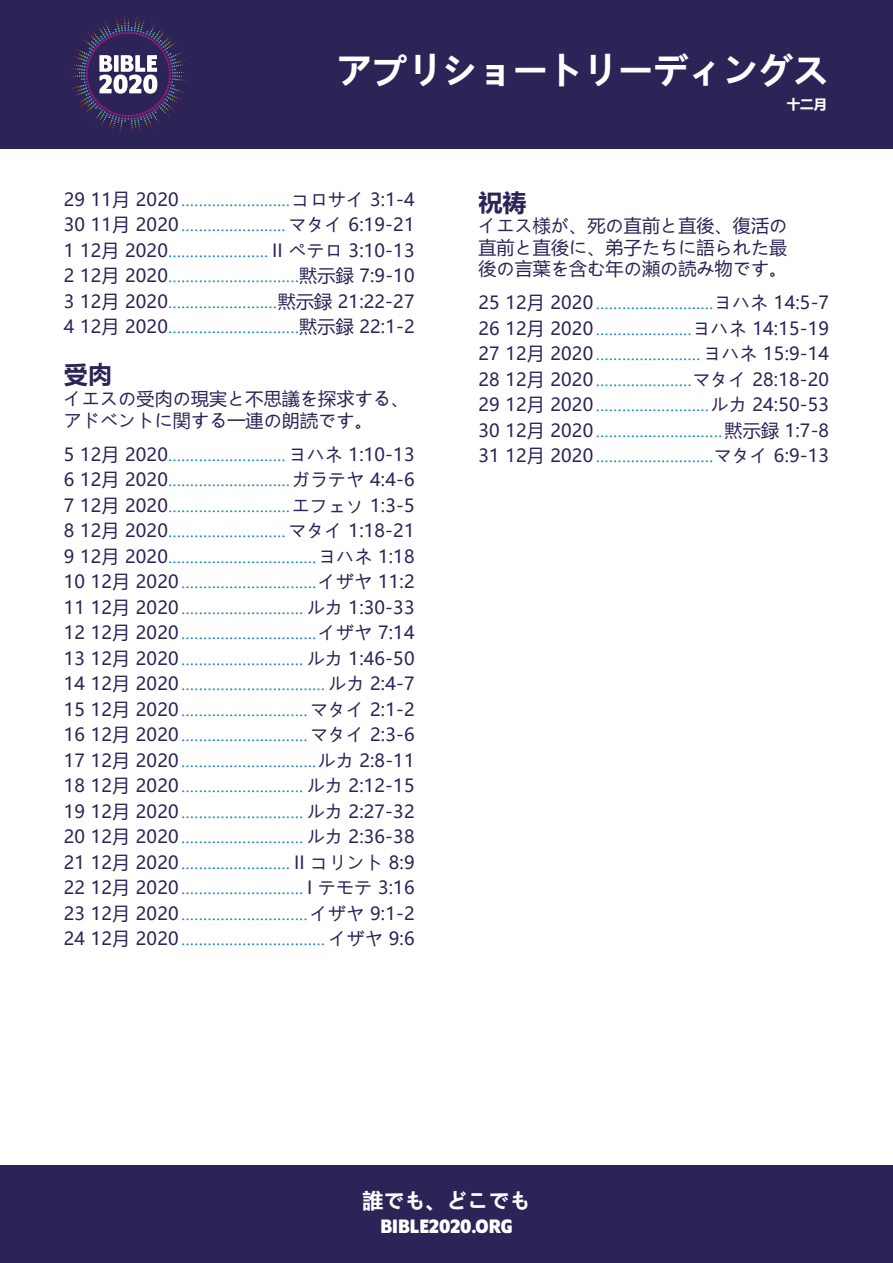
<style>
.page{position:relative;width:893px;height:1263px;background:#fff}
.page>*{position:absolute;margin:0;border:0;box-sizing:border-box;transform-origin:0 0}
.t1{font:700 36px "Microsoft Ya Hei";letter-spacing:-.025em;color:#fff}
.t2{font:700 24px "Microsoft Ya Hei";color:#2c2357}
.t3{font:700 21px "Program OT";color:#fff}
.t4{font:700 21px "Microsoft Ya Hei";color:#fff}
.t5{font:18px/21.6px "Microsoft Ya Hei";letter-spacing:.01em;color:#2c2357}
.t6{font:15px/25.5px "Microsoft Ya Hei";color:#0986bb;text-align:justify}
.t7{font:700 13.5px "Microsoft Ya Hei";color:#fff}
.s1{font-size:18px;color:#2c2357}
</style>
<div class="page">
<div style="left:0;top:0;width:893px;height:149px;background:#2c2357"></div>
<div style="left:0;top:1166px;width:893px;height:97px;background:#2c2357"></div>
<svg style="left:104px;top:14px;width:41px;height:10px"></svg>
<svg style="left:99px;top:55px;width:58px;height:39px"></svg>
<h1 class="t1" style="left:337px;top:45px;width:494px">アプリショートリーディングス</h1>
<p class="t6" style="left:64px;top:187px;width:352px"><span class="s1">29 11月 2020</span> .........................<span class="s1">コロサイ 3:1-4<br>30 11月 2020</span> ........................ <span class="s1">マタイ 6:19-21<br>1 12月 2020</span>....................... <span class="s1">II ペテロ 3:10-13<br>2 12月 2020</span>..............................<span class="s1">黙示録 7:9-10<br>3 12月 2020</span>.........................<span class="s1">黙示録 21:22-27<br>4 12月 2020</span>..............................<span class="s1">黙示録 22:1-2</span></p>
<h2 class="t2" style="left:64px;top:358px;width:50px">受肉</h2>
<p class="t5" style="left:64px;top:387px;width:347px">イエスの受肉の現実と不思議を探求する、アドベントに関する一連の朗読です。</p>
<p class="t6" style="left:64px;top:442px;width:352px"><span class="s1">5 12月 2020</span>........................... <span class="s1">ヨハネ 1:10-13<br>6 12月 2020</span>............................<span class="s1">ガラテヤ 4:4-6<br>7 12月 2020</span>............................<span class="s1">エフェソ 1:3-5<br>8 12月 2020</span>........................... <span class="s1">マタイ 1:18-21<br>9 12月 2020</span>..................................<span class="s1">ヨハネ 1:18<br>10 12月 2020</span> ...............................<span class="s1">イザヤ 11:2<br>11 12月 2020</span> ............................ <span class="s1">ルカ 1:30-33<br>12 12月 2020</span> ...............................<span class="s1">イザヤ 7:14<br>13 12月 2020</span> ............................ <span class="s1">ルカ 1:46-50<br>14 12月 2020</span> ................................. <span class="s1">ルカ 2:4-7<br>15 12月 2020</span> .............................<span class="s1">マタイ 2:1-2<br>16 12月 2020</span> .............................<span class="s1">マタイ 2:3-6<br>17 12月 2020</span> ...............................<span class="s1">ルカ 2:8-11<br>18 12月 2020</span> ............................ <span class="s1">ルカ 2:12-15<br>19 12月 2020</span> ............................ <span class="s1">ルカ 2:27-32<br>20 12月 2020</span> ............................ <span class="s1">ルカ 2:36-38<br>21 12月 2020</span> ......................... <span class="s1">II コリント 8:9<br>22 12月 2020</span> ............................ <span class="s1">I テモテ 3:16<br>23 12月 2020</span> .............................<span class="s1">イザヤ 9:1-2<br>24 12月 2020</span> ................................. <span class="s1">イザヤ 9:6</span></p>
<p class="t7" style="left:787px;top:95px;width:42px">十二月</p>
<h2 class="t2" style="left:478px;top:185px;width:50px">祝祷</h2>
<p class="t5" style="left:478px;top:214px;width:310px;text-align:justify">イエス様が、死の直前と直後、復活の直前と直後に、弟子たちに語られた最後の言葉を含む年の瀬の読み物です。</p>
<p class="t6" style="left:478px;top:291px;width:352px"><span class="s1">25 12月 2020</span> ...........................<span class="s1">ヨハネ 14:5-7<br>26 12月 2020</span> ......................<span class="s1">ヨハネ 14:15-19<br>27 12月 2020</span> ........................ <span class="s1">ヨハネ 15:9-14<br>28 12月 2020</span> ......................<span class="s1">マタイ 28:18-20<br>29 12月 2020</span> ..........................<span class="s1">ルカ 24:50-53<br>30 12月 2020</span> .............................<span class="s1">黙示録 1:7-8<br>31 12月 2020</span> ...........................<span class="s1">マタイ 6:9-13</span></p>
<h3 class="t4" style="left:362px;top:1185px;width:170px">誰でも、どこでも</h3>
<h3 class="t3" style="left:380px;top:1214px;width:134px">BIBLE2020.ORG</h3>
</div>
